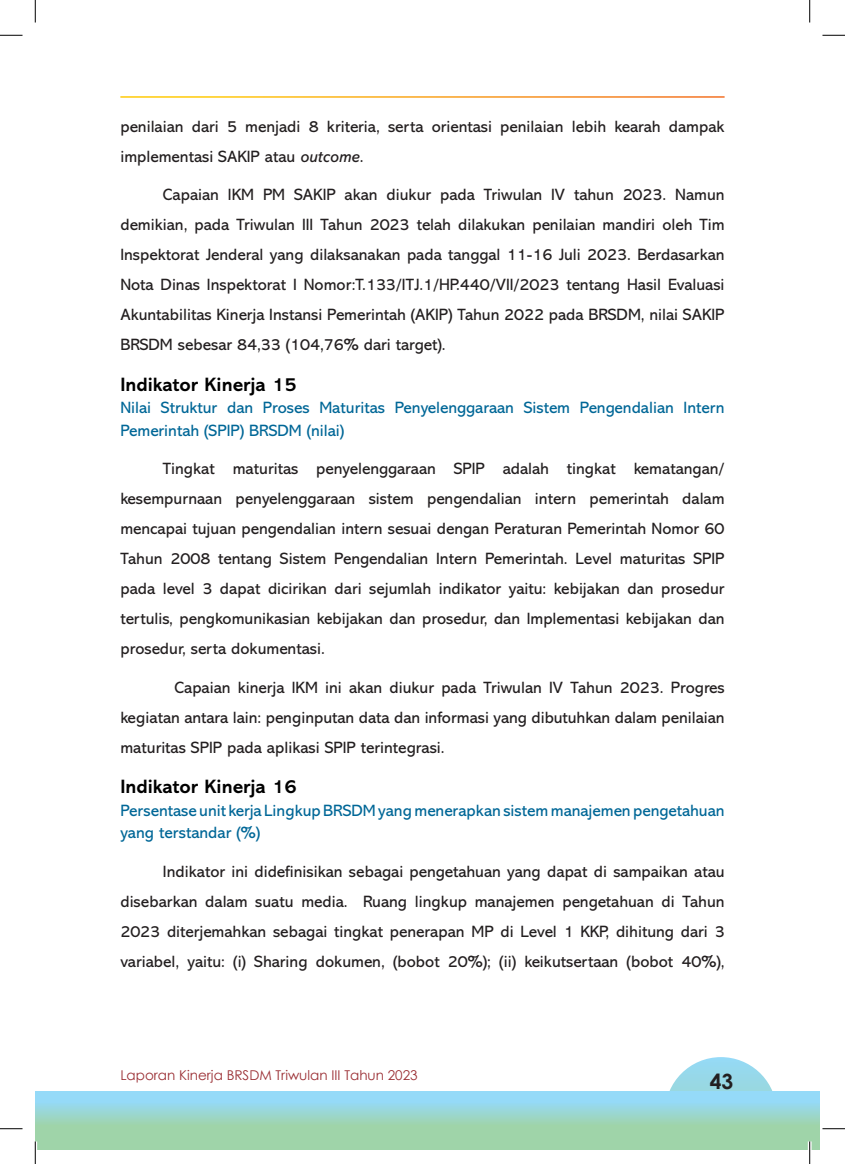
<style>
.page{position:relative;width:845px;height:1164px;background:#fff}
.page>*{position:absolute;margin:0;border:0;box-sizing:border-box;transform-origin:0 0}
.t1{font:700 21px "Century Gothic";color:#231f20}
.t2{font:700 19.5px "Abadi MT Std";color:#000}
.t3{font:16.5px/30px "Abadi MT Std";color:#231f20;text-align:justify}
.t4{font:16.5px/22.5px "Abadi MT Std";color:#006797}
.t5{font:13.5px "Century Gothic";color:#9a2e33}
.s1{font-style:italic}
</style>
<div class="page">
<svg style="left:669px;top:1057px;width:104px;height:34px"></svg>
<svg style="left:35px;top:1091px;width:784px;height:58px;background:#9bd6c7"></svg>
<svg style="left:0;top:34px;width:22px;height:1px"></svg>
<svg style="left:822px;top:34px;width:22px;height:1px"></svg>
<svg style="left:0;top:1129px;width:22px;height:1px"></svg>
<svg style="left:822px;top:1129px;width:22px;height:1px"></svg>
<svg style="left:34px;top:0;width:1px;height:23px"></svg>
<svg style="left:34px;top:1141px;width:3px;height:22px"></svg>
<svg style="left:810px;top:0;width:1px;height:23px"></svg>
<svg style="left:807px;top:1141px;width:4px;height:22px"></svg>
<svg style="left:0;top:35px;width:22px;height:1px"></svg>
<svg style="left:822px;top:35px;width:22px;height:1px"></svg>
<svg style="left:0;top:1128px;width:22px;height:1px"></svg>
<svg style="left:822px;top:1128px;width:22px;height:1px"></svg>
<svg style="left:35px;top:0;width:1px;height:23px"></svg>
<svg style="left:35px;top:1141px;width:1px;height:22px"></svg>
<svg style="left:809px;top:0;width:1px;height:23px"></svg>
<svg style="left:809px;top:1141px;width:1px;height:22px"></svg>
<p class="t3" style="left:120px;top:111px;width:605px">penilaian dari 5 menjadi 8 kriteria, serta orientasi penilaian lebih kearah dampak implementasi SAKIP atau <span class="s1">outcome</span>.</p>
<p class="t3" style="left:120px;top:180px;width:605px;text-indent:43px">Capaian IKM PM SAKIP akan diukur pada Triwulan IV tahun 2023. Namun demikian, pada Triwulan III Tahun 2023 telah dilakukan penilaian mandiri oleh Tim Inspektorat Jenderal yang dilaksanakan pada tanggal 11-16 Juli 2023. Berdasarkan Nota Dinas Inspektorat I Nomor:T.133/ITJ.1/HP.440/VII/2023 tentang Hasil Evaluasi Akuntabilitas Kinerja Instansi Pemerintah (AKIP) Tahun 2022 pada BRSDM, nilai SAKIP BRSDM sebesar 84,33 (104,76% dari target).</p>
<p class="t2" style="left:120px;top:373px;width:178px">Indikator Kinerja 15</p>
<p class="t4" style="left:120px;top:396px;width:605px">Nilai Struktur dan Proses Maturitas Penyelenggaraan Sistem Pengendalian Intern<br>Pemerintah (SPIP) BRSDM (nilai)</p>
<p class="t3" style="left:120px;top:454px;width:605px;text-indent:43px">Tingkat maturitas penyelenggaraan SPIP adalah tingkat kematangan/ kesempurnaan penyelenggaraan sistem pengendalian intern pemerintah dalam mencapai tujuan pengendalian intern sesuai dengan Peraturan Pemerintah Nomor 60<br>Tahun 2008 tentang Sistem Pengendalian Intern Pemerintah. Level maturitas SPIP pada level 3 dapat dicirikan dari sejumlah indikator yaitu: kebijakan dan prosedur tertulis, pengkomunikasian kebijakan dan prosedur, dan Implementasi kebijakan dan prosedur, serta dokumentasi.</p>
<p class="t3" style="left:120px;top:672px;width:605px;text-indent:54px">Capaian kinerja IKM ini akan diukur pada Triwulan IV Tahun 2023. Progres kegiatan antara lain: penginputan data dan informasi yang dibutuhkan dalam penilaian maturitas SPIP pada aplikasi SPIP terintegrasi.</p>
<p class="t2" style="left:120px;top:775px;width:178px">Indikator Kinerja 16</p>
<p class="t4" style="left:120px;top:799px;width:605px">Persentase unit kerja Lingkup BRSDM yang menerapkan sistem manajemen pengetahuan yang terstandar (%)</p>
<p class="t3" style="left:120px;top:856px;width:605px;text-indent:43px">Indikator ini didefinisikan sebagai pengetahuan yang dapat di sampaikan atau disebarkan dalam suatu media. Ruang lingkup manajemen pengetahuan di Tahun 2023 diterjemahkan sebagai tingkat penerapan MP di Level 1 KKP, dihitung dari 3 variabel, yaitu: (i) Sharing dokumen, (bobot 20%); (ii) keikutsertaan (bobot 40%),</p>
<p class="t5" style="left:120px;top:1065px;width:299px">Laporan Kinerja BRSDM Triwulan III Tahun 2023</p>
<p class="t1" style="left:709px;top:1065px;width:25px">43</p>
</div>
